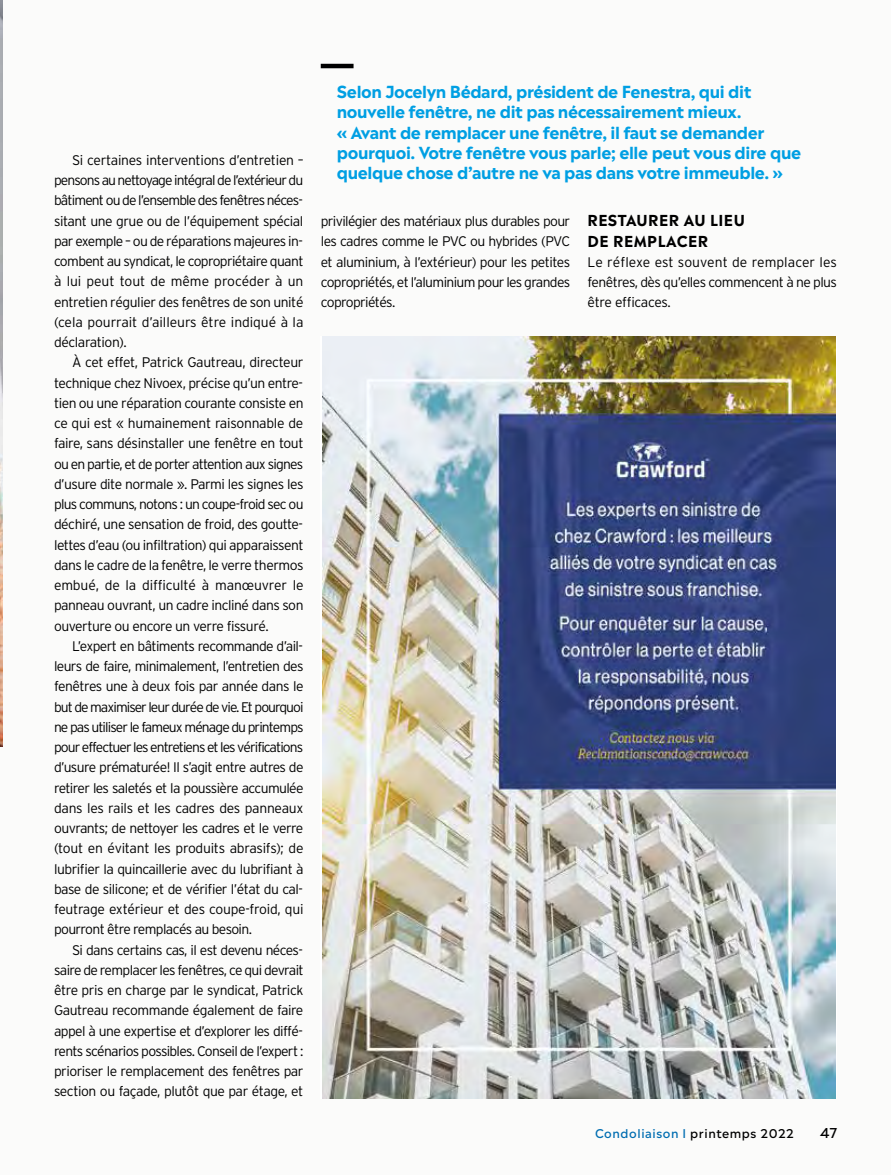
<style>
.page{position:relative;width:891px;height:1175px;background:#fff}
.page>*{position:absolute;margin:0;border:0;box-sizing:border-box;transform-origin:0 0}
.t1{font:700 16.5px/20.2px "Madera";letter-spacing:-.025em;color:#009fe3}
.t2{font:700 15px/20.2px "Madera";letter-spacing:.025em;color:#000}
.t3{font:300 13.8px/20.2px "Interstate";letter-spacing:-.035em;color:#000;text-align:justify}
.t4{font:500 13.5px "Madera";color:#000}
.t5{font:500 12px "Madera";letter-spacing:.05em;color:#006db1}
.s1{color:#000}
</style>
<div class="page">
<div style="left:0;top:0;width:891px;height:1174px;background:#fbfbfa"></div>
<img style="left:0;top:0;width:2px;height:746px">
<img style="left:322px;top:336px;width:514px;height:762px">
<hr style="left:321px;top:64px;width:33px;height:4px;background:#000">
<p class="t3" style="left:54px;top:150px;width:251px;text-indent:18px">Si certaines interventions d’entretien – pensons au nettoyage intégral de l’extérieur du bâtiment ou de l’ensemble des fenêtres néces - sitant une grue ou de l’équipement spécial par exemple – ou de réparations majeures in - combent au syndicat, le co pro priétaire quant à lui peut tout de même procéder à un entretien régulier des fenêtres de son unité (cela pourrait d’ailleurs être indiqué à la déclaration).</p>
<p class="t3" style="left:54px;top:352px;width:251px;text-indent:18px">À cet effet, Patrick Gautreau, directeur technique chez Nivoex, précise qu’un entre - tien ou une réparation courante consiste en ce qui est « humainement raisonnable de faire, sans désinstaller une fenêtre en tout ou en partie, et de porter attention aux signes d’usure dite normale ». Parmi les signes les plus communs, notons : un coupe-froid sec ou déchiré, une sensation de froid, des goutte - lettes d’eau (ou infiltration) qui apparaissent dans le cadre de la fenêtre, le verre thermos embué, de la difficulté à manœuvrer le panneau ouvrant, un cadre incliné dans son ouverture ou encore un verre fissuré.</p>
<p class="t3" style="left:54px;top:635px;width:251px;text-indent:18px">L’expert en bâtiments recommande d’ail - leurs de faire, min imalement, l’entretien des fenêtres une à deux fois par année dans le but de maximiser leur durée de vie. Et pourquoi ne pas utiliser le fameux ménage du printemps pour effectuer les entretiens et les vérifications d’usure prématurée! Il s’agit entre autres de retirer les saletés et la poussière accumulée dans les rails et les cadres des panneaux ouvrants; de nettoyer les cadres et le verre (tout en évitant les produits abrasifs); de lubrifier la quincaillerie avec du lubrifiant à base de silicone; et de vérifier l’état du cal - feutrage extérieur et des coupe-froid, qui pourront être remplacés au besoin.</p>
<p class="t3" style="left:54px;top:939px;width:251px;text-indent:18px">Si dans certains cas, il est devenu néces - saire de remplacer les fenêtres, ce qui devrait être pris en charge par le syndicat, Patrick Gautreau recommande également de faire appel à une expertise et d’explorer les diffé - rents scénarios possibles. Conseil de l’expert : prioriser le remplacement des fenê tres par section ou façade, plutôt que par étage, et</p>
<p class="t1" style="left:337px;top:80px;width:466px">Selon Jocelyn Bédard, président de Fenestra, qui dit nouvelle fenêtre, ne dit pas nécessairement mieux.<br>« Avant de remplacer une fenêtre, il faut se demander pourquoi. Votre fenêtre vous parle; elle peut vous dire que quelque chose d’autre ne va pas dans votre immeuble. »</p>
<p class="t2" style="left:588px;top:209px;width:159px">RESTAURER AU LIEU<br>DE REMPLACER</p>
<p class="t3" style="left:588px;top:252px;width:251px">Le réflexe est souvent de remplacer les fenê tres, dès qu’elles commencent à ne plus être efficaces.</p>
<p class="t3" style="left:321px;top:211px;width:251px">privilégier des matériaux plus durables pour les cadres comme le PVC ou hybrides (PVC et aluminium, à l’extérieur) pour les petites copropriétés, et l’aluminium pour les grandes copropriétés.</p>
<p class="t5" style="left:595px;top:1123px;width:200px">Condoliaison I <span class="s1">printemps 2022</span></p>
<p class="t4" style="left:820px;top:1121px;width:18px">47</p>
</div>
